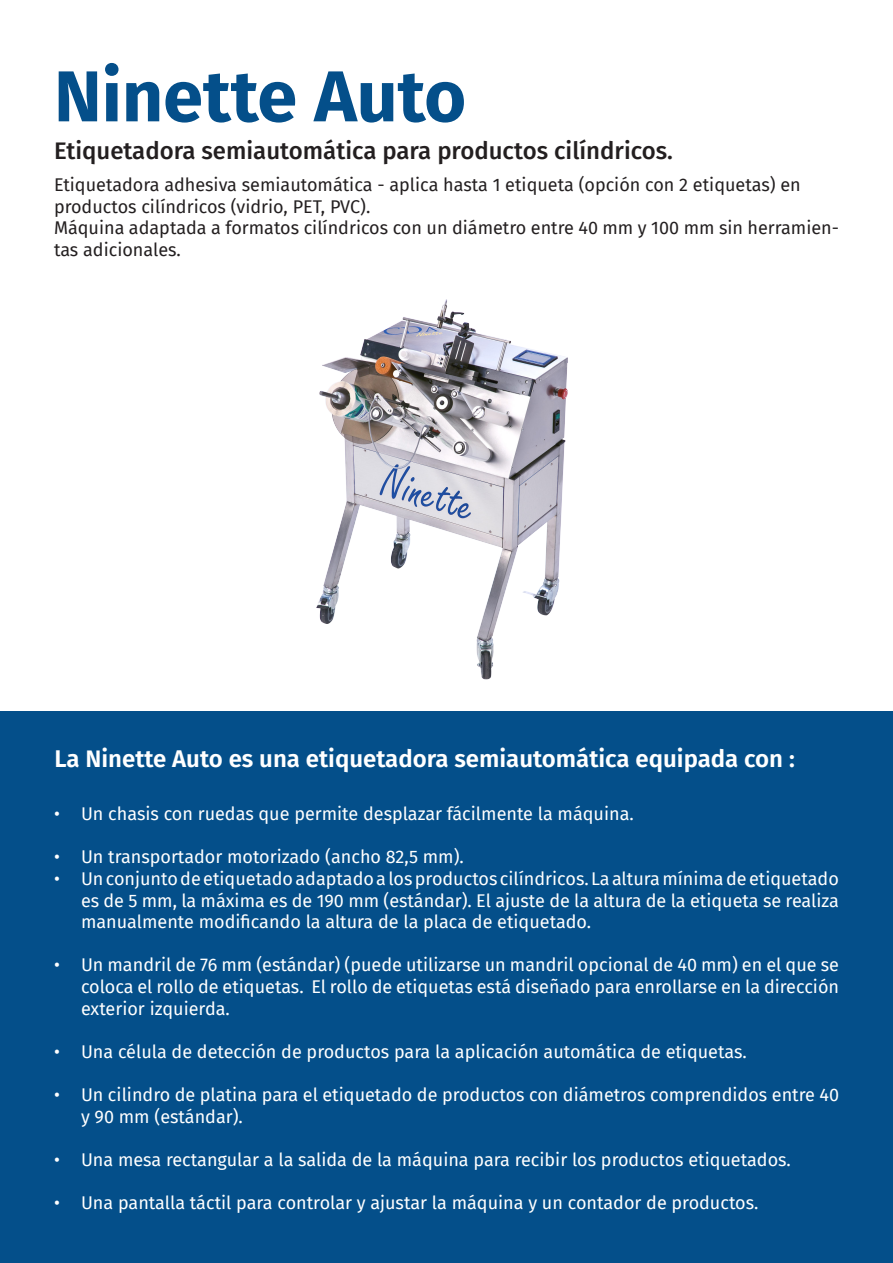
<style>
.page{position:relative;width:893px;height:1263px;background:#fff}
.page>*{position:absolute;margin:0;border:0;box-sizing:border-box;transform-origin:0 0}
.zone_de_texte{font:700 72px "Fira Sans";color:#044f8a}
.t1{font:600 24px "Fira Sans";color:#fff}
.t2{font:500 24px "Fira Sans";color:#231f20}
.t3{font:18px/21.6px "Fira Sans";color:#fff;text-align:justify}
.t4{font:18px/21.6px "Fira Sans";color:#231f20}
</style>
<div class="page">
<div style="left:0;top:711px;width:893px;height:552px;background:#044f8a"></div>
<img style="left:316px;top:299px;width:252px;height:381px">
<p class="zone_de_texte" style="left:54px;top:36px;width:414px">Ninette Auto</p>
<p class="t2" style="left:54px;top:131px;width:620px">Etiquetadora semiautomática para productos cilíndricos.</p>
<p class="t4" style="left:54px;top:173px;width:748px">Etiquetadora adhesiva semiautomática - aplica hasta 1 etiqueta (opción con 2 etiquetas) en</p>
<p class="t4" style="left:54px;top:195px;width:318px">productos cilíndricos (vidrio, PET, PVC).</p>
<p class="t4" style="left:54px;top:217px;width:786px">Máquina adaptada a formatos cilíndricos con un diámetro entre 40 mm y 100 mm sin herramien&shy;tas adicionales.</p>
<p class="t1" style="left:54px;top:738px;width:742px">La Ninette Auto es una etiquetadora semiautomática equipada con :</p>
<p class="t3" style="left:54px;top:802px;width:581px">• Un chasis con ruedas que permite desplazar fácilmente la máquina.</p>
<p class="t3" style="left:54px;top:846px;width:411px">• Un transportador motorizado (ancho 82,5 mm).</p>
<p class="t3" style="left:81px;top:867px;width:759px;text-indent:-27px">• Un conjunto de etiquetado adaptado a los productos cilíndricos. La altura mínima de etiquetado es de 5 mm, la máxima es de 190 mm (estándar). El ajuste de la altura de la etiqueta se realiza manualmente modificando la altura de la placa de etiquetado.</p>
<p class="t3" style="left:81px;top:954px;width:760px;text-indent:-27px">• Un mandril de 76 mm (estándar) (puede utilizarse un mandril opcional de 40 mm) en el que se coloca el rollo de etiquetas. El rollo de etiquetas está diseñado para enrollarse en la dirección exterior izquierda.</p>
<p class="t3" style="left:54px;top:1040px;width:694px">• Una célula de detección de productos para la aplicación automática de etiquetas.</p>
<p class="t3" style="left:81px;top:1083px;width:759px;text-indent:-27px">• Un cilindro de platina para el etiquetado de productos con diámetros comprendidos entre 40 y 90 mm (estándar).</p>
<p class="t3" style="left:54px;top:1148px;width:738px">• Una mesa rectangular a la salida de la máquina para recibir los productos etiquetados.</p>
<p class="t3" style="left:54px;top:1191px;width:706px">• Una pantalla táctil para controlar y ajustar la máquina y un contador de productos.</p>
</div>
